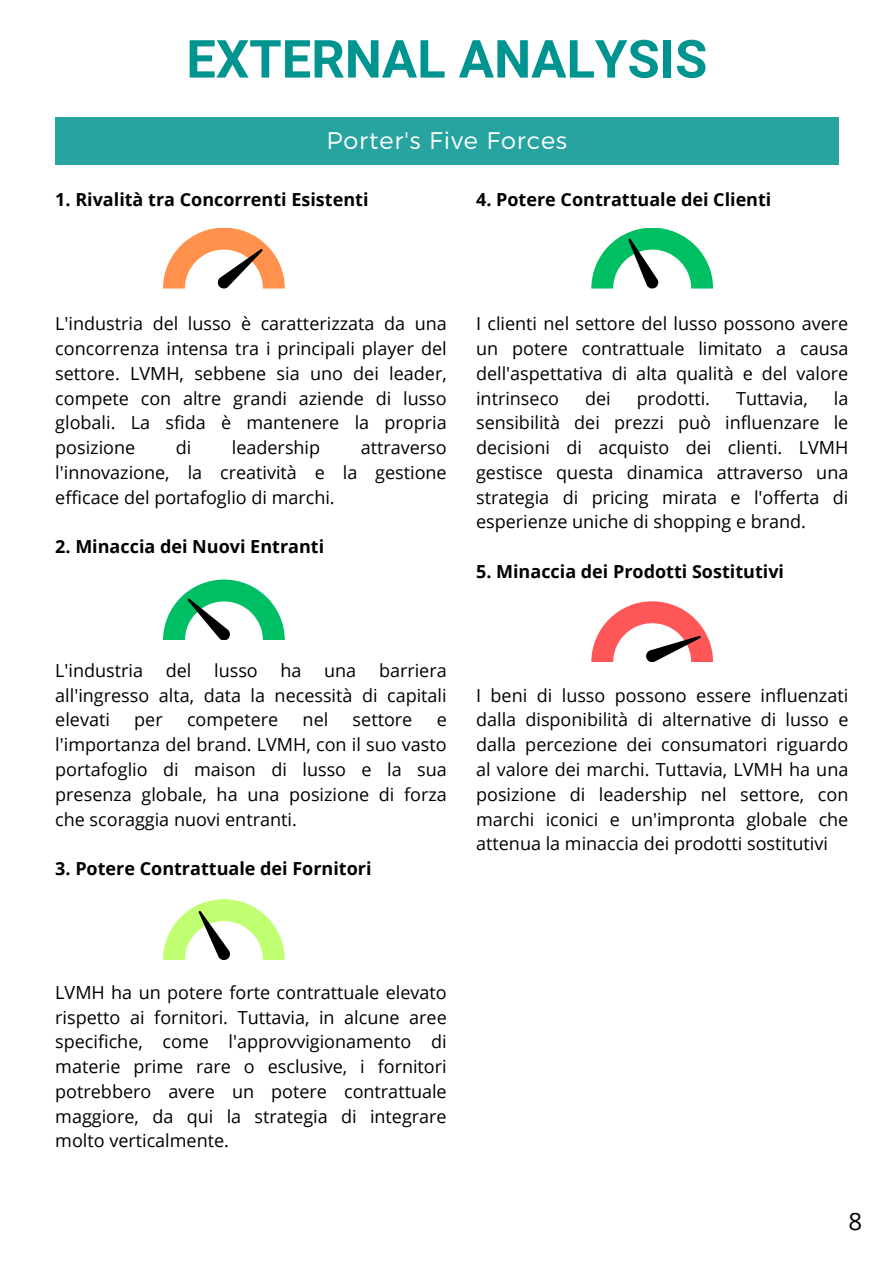
<style>
.page{position:relative;width:894px;height:1264px;background:#fff}
.page>*{position:absolute;margin:0;border:0;box-sizing:border-box;transform-origin:0 0}
.t1{font:700 52.5px "Roboto";color:#009490}
.t2{font:300 24px "Montserrat";letter-spacing:.04em;color:#fff}
.t3{font:24px "Open Sans";color:#000}
.t4{font:18px/24.8px "Open Sans";color:#000;text-align:justify}
.t5{font:700 18px "Open Sans";color:#000}
</style>
<div class="page">
<div style="left:55px;top:117px;width:783px;height:47px;background:#27a4a0"></div>
<svg style="left:591px;top:601px;width:122px;height:61px"></svg>
<svg style="left:163px;top:579px;width:122px;height:61px"></svg>
<svg style="left:163px;top:228px;width:122px;height:60px"></svg>
<svg style="left:591px;top:228px;width:122px;height:60px"></svg>
<svg style="left:163px;top:899px;width:122px;height:61px"></svg>
<h1 class="t1" style="left:186px;top:29px;width:522px">EXTERNAL ANALYSIS</h1>
<h2 class="t2" style="left:326px;top:125px;width:242px">Porter's Five Forces</h2>
<h3 class="t5" style="left:55px;top:187px;width:314px">1. Rivalità tra Concorrenti Esistenti</h3>
<h2 class="t5" style="left:476px;top:187px;width:297px">4. Potere Contrattuale dei Clienti</h2>
<p class="t4" style="left:55px;top:311px;width:393px">L'industria del lusso è caratterizzata da una concorrenza intensa tra i principali player del settore. LVMH, sebbene sia uno dei leader, compete con altre grandi aziende di lusso globali. La sfida è mantenere la propria posizione</p>
<p class="t4" style="left:176px;top:435px;width:17px">di</p>
<p class="t4" style="left:232px;top:435px;width:90px">leadership</p>
<p class="t4" style="left:55px;top:435px;width:393px;text-indent:305px">attraverso l'innovazione, la creatività e la gestione efficace del portafoglio di marchi.</p>
<h3 class="t5" style="left:55px;top:534px;width:270px">2. Minaccia dei Nuovi Entranti</h3>
<h3 class="t4" style="left:476px;top:311px;width:374px">I clienti nel settore del lusso possono avere un potere contrattuale limitato a causa dell'aspettativa di alta qualità e del valore intrinseco</h3>
<h3 class="t4" style="left:476px;top:385px;width:373px;text-indent:357px">la sensibilità dei prezzi può influenzare le decisioni di acquisto dei clienti. LVMH gestisce questa dinamica attraverso una strategia di pricing mirata e l'offerta di esperienze uniche di shopping e brand.</h3>
<p class="t5" style="left:476px;top:558px;width:309px">5. Minaccia dei Prodotti Sostitutivi</p>
<h3 class="t4" style="left:585px;top:385px;width:27px">dei</h3>
<h3 class="t4" style="left:636px;top:385px;width:75px">prodotti.</h3>
<h3 class="t4" style="left:735px;top:385px;width:73px">Tuttavia,</h3>
<p class="t4" style="left:55px;top:657px;width:393px;text-indent:323px">barriera all'ingresso alta, data la necessità di capitali elevati</p>
<p class="t4" style="left:55px;top:657px;width:89px">L'industria</p>
<p class="t4" style="left:166px;top:657px;width:27px">del</p>
<p class="t4" style="left:214px;top:657px;width:45px">lusso</p>
<p class="t4" style="left:280px;top:657px;width:23px">ha</p>
<p class="t4" style="left:324px;top:657px;width:34px">una</p>
<p class="t4" style="left:134px;top:707px;width:30px">per</p>
<p class="t4" style="left:187px;top:707px;width:93px">competere</p>
<p class="t4" style="left:302px;top:707px;width:27px">nel</p>
<p class="t4" style="left:352px;top:707px;width:61px">settore</p>
<p class="t4" style="left:55px;top:707px;width:393px;text-indent:381px">e l'importanza del brand. LVMH, con il suo vasto portafoglio di maison di lusso e la sua presenza globale, ha una posizione di forza che scoraggia nuovi entranti.</p>
<h3 class="t5" style="left:55px;top:855px;width:318px">3. Potere Contrattuale dei Fornitori</h3>
<h3 class="t4" style="left:476px;top:682px;width:374px">I beni di lusso possono essere influenzati dalla disponibilità di alternative di lusso e dalla percezione dei consumatori riguardo al valore dei marchi. Tuttavia, LVMH ha una posizione di leadership nel settore, con marchi iconici e un'impronta globale che attenua la minaccia dei prodotti sostitutivi</h3>
<p class="t4" style="left:55px;top:979px;width:393px">LVMH ha un potere forte contrattuale elevato rispetto ai fornitori. Tuttavia, in alcune aree specifiche, come l'approvvigionamento di materie prime rare o esclusive, i fornitori potrebbero avere un potere contrattuale maggiore, da qui la strategia di integrare molto verticalmente.</p>
<p class="t3" style="left:848px;top:1203px;width:15px">8</p>
</div>
